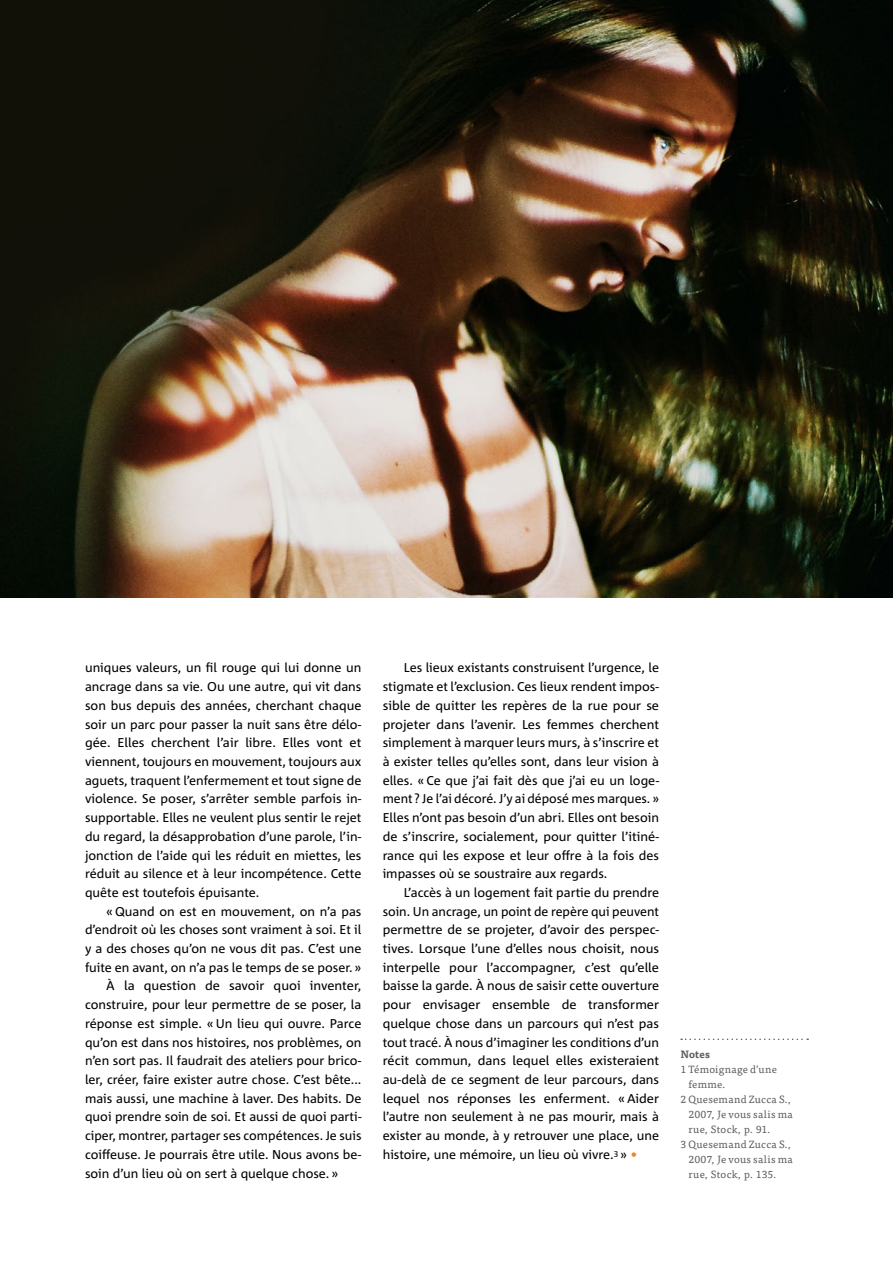
<style>
.page{position:relative;width:893px;height:1263px;background:#fff}
.page>*{position:absolute;margin:0;border:0;box-sizing:border-box;transform-origin:0 0}
.t1{font:12.75px/18.8px "Corpid Office C1";color:#000;text-align:justify}
.t2{font:10.5px "Tisa Pro";letter-spacing:.02em;color:#5d5f5e}
.t3{font:700 10.5px "Tisa Pro";letter-spacing:.015em;color:#5d5f5e}
.s1{color:#f28519}
</style>
<div class="page">
<img style="left:0;top:0;width:893px;height:598px">
<svg style="left:681px;top:1038px;width:127px;height:2px"></svg>
<p class="t1" style="left:85px;top:658px;width:278px">uniques valeurs, un fil rouge qui lui donne un ancrage dans sa vie. Ou une autre, qui vit dans son bus depuis des années, cherchant chaque soir un parc pour passer la nuit sans être délo&shy;gée. Elles cherchent l’air libre. Elles vont et viennent, toujours en mouvement, toujours aux aguets, traquent l’enfermement et tout signe de violence. Se poser, s’arrêter semble parfois in&shy;supportable. Elles ne veulent plus sentir le rejet du regard, la désapprobation d’une parole, l’in&shy;jonction de l’aide qui les réduit en miettes, les réduit au silence et à leur incompétence. Cette quête est toutefois épuisante.</p>
<p class="t1" style="left:106px;top:901px;width:257px">«Quand on est en mouvement, on n’a pas</p>
<p class="t1" style="left:85px;top:920px;width:278px">d’endroit où les choses sont vraiment à soi. Et il</p>
<p class="t1" style="left:85px;top:939px;width:278px">y a des choses qu’on ne vous dit pas. C’est une</p>
<p class="t1" style="left:85px;top:957px;width:278px">fuite en avant, on n’a pas le temps de se poser.»</p>
<p class="t1" style="left:106px;top:976px;width:257px">À la question de savoir quoi inventer,</p>
<p class="t1" style="left:85px;top:995px;width:278px">construire, pour leur permettre de se poser, la</p>
<p class="t1" style="left:85px;top:1014px;width:278px">réponse est simple. «Un lieu qui ouvre. Parce</p>
<p class="t1" style="left:85px;top:1032px;width:278px">qu’on est dans nos histoires, nos problèmes, on</p>
<p class="t1" style="left:85px;top:1051px;width:278px">n’en sort pas. Il faudrait des ateliers pour brico-</p>
<p class="t1" style="left:85px;top:1070px;width:278px">ler, créer, faire exister autre chose. C’est bête...</p>
<p class="t1" style="left:85px;top:1088px;width:278px">mais aussi, une machine à laver. Des habits. De</p>
<p class="t1" style="left:85px;top:1107px;width:278px">quoi prendre soin de soi. Et aussi de quoi parti-</p>
<p class="t1" style="left:85px;top:1126px;width:278px">ciper, montrer, partager ses compétences. Je suis</p>
<p class="t1" style="left:85px;top:1144px;width:278px">coiffeuse. Je pourrais être utile. Nous avons be-</p>
<p class="t1" style="left:85px;top:1163px;width:255px">soin d’un lieu où on sert à quelque chose.»</p>
<p class="t1" style="left:383px;top:658px;width:278px;text-indent:21px">Les lieux existants construisent l’urgence, le stigmate et l’exclusion. Ces lieux rendent impos&shy;sible de quitter les repères de la rue pour se projeter dans l’avenir. Les femmes cherchent simplement à marquer leurs murs, à s’inscrire et à exister telles qu’elles sont, dans leur vision à elles. «Ce que j’ai fait dès que j’ai eu un loge&shy;ment ? Je l’ai décoré. J’y ai déposé mes marques.» Elles n’ont pas besoin d’un abri. Elles ont besoin de s’inscrire, socialement, pour quitter l’itiné&shy;rance qui les expose et leur offre à la fois des impasses où se soustraire aux regards.</p>
<p class="t1" style="left:383px;top:883px;width:278px;text-indent:21px">L’accès à un logement fait partie du prendre soin. Un ancrage, un point de repère qui peuvent permettre de se projeter, d’avoir des perspec&shy;tives. Lorsque l’une d’elles nous choisit, nous interpelle pour l’accompagner, c’est qu’elle baisse la garde. À nous de saisir cette ouverture pour envisager ensemble de transformer quelque chose dans un parcours qui n’est pas tout tracé. À nous d’imaginer les conditions d’un récit commun, dans lequel elles existeraient au-delà de ce segment de leur parcours, dans lequel nos réponses les enferment. «Aider l’autre non seulement à ne pas mourir, mais à exister au monde, à y retrouver une place, une histoire, une mémoire, un lieu où vivre.<sup>3</sup> » <span class="s1">•</span></p>
<p class="t3" style="left:680px;top:1046px;width:31px">Notes</p>
<p class="t2" style="left:680px;top:1061px;width:98px">1 Témoignage d’une</p>
<p class="t2" style="left:688px;top:1076px;width:39px">femme.</p>
<p class="t2" style="left:680px;top:1091px;width:113px">2 Quesemand Zucca S.,</p>
<p class="t2" style="left:688px;top:1106px;width:106px">2007, Je vous salis ma</p>
<p class="t2" style="left:688px;top:1121px;width:84px">rue, Stock, p. 91.</p>
<p class="t2" style="left:680px;top:1136px;width:113px">3 Quesemand Zucca S.,</p>
<p class="t2" style="left:688px;top:1151px;width:106px">2007, Je vous salis ma</p>
<p class="t2" style="left:688px;top:1166px;width:90px">rue, Stock, p. 135.</p>
</div>
